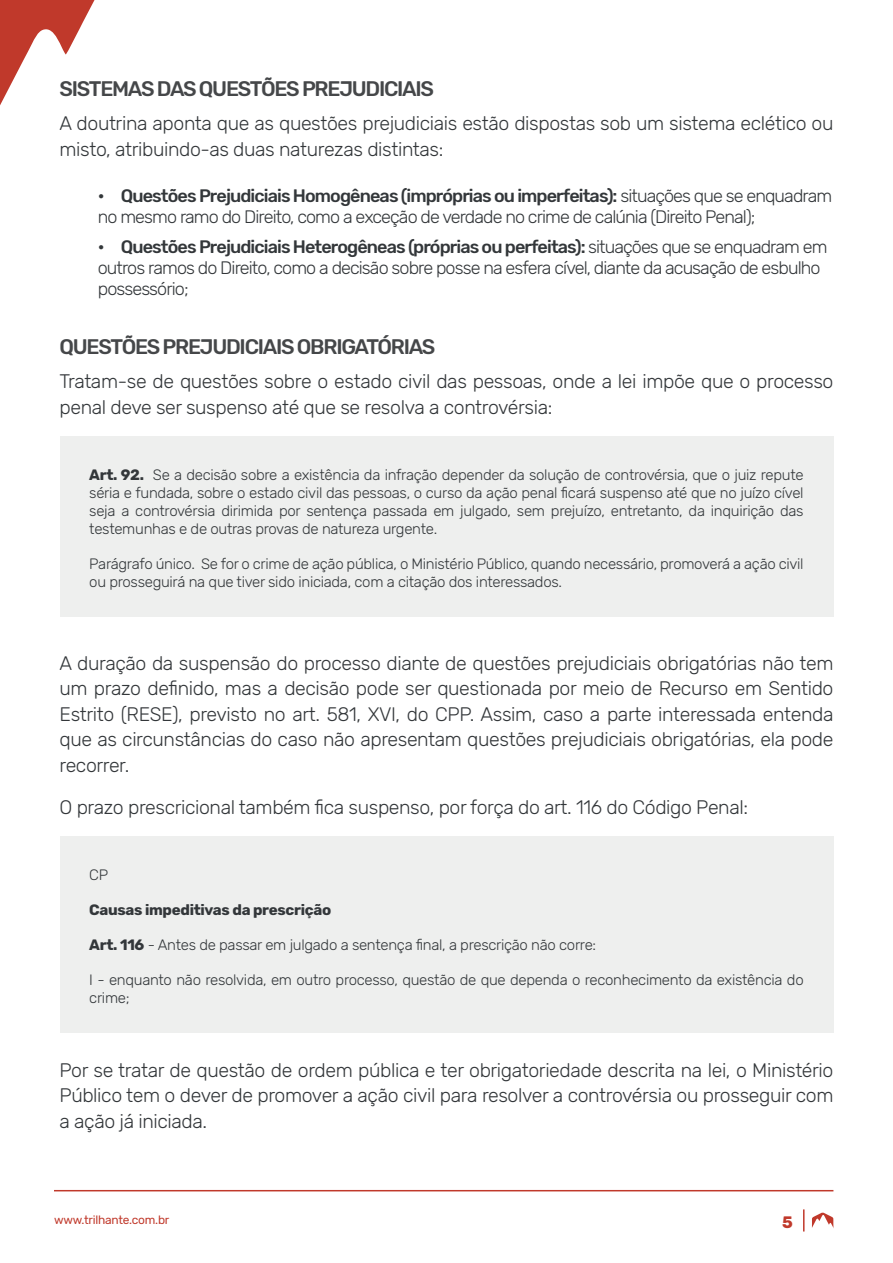
<style>
.page{position:relative;width:893px;height:1263px;background:#fff}
.page>*{position:absolute;margin:0;border:0;box-sizing:border-box;transform-origin:0 0}
.Título_4{font:500 21px "Rubik";letter-spacing:-.06em;color:#454749}
.Parágrafo_Texto{font:300 19.5px/25.5px "Rubik";letter-spacing:-.02em;color:#33373a}
.t1{font:300 18px/21px "Rubik";letter-spacing:-.05em;color:#33373a}
.t2{font:700 16.5px "Rubik";color:#c0392b}
.Citação_de_Lei_Artig{font:300 15px/18px "Rubik";letter-spacing:-.02em;color:#33373a}
.Citação_de_Lei_Artig-2{font:700 15px "Rubik";letter-spacing:-.02em;color:#33373a}
.t3{font:12px "Rubik";letter-spacing:-.02em;color:#c0392b}
.s1{font-weight:500}
.s2{font-weight:700}
</style>
<div class="page">
<svg style="left:0;top:0;width:95px;height:105px"></svg>
<svg style="left:803px;top:1209px;width:1px;height:22px"></svg>
<svg style="left:811px;top:1212px;width:23px;height:16px"></svg>
<hr style="left:54px;top:1190px;width:779px;height:1px;background:#c0392b">
<div style="left:60px;top:436px;width:773px;height:181px;background:#eeefee"></div>
<div style="left:60px;top:836px;width:773px;height:197px;background:#eeefee"></div>
<p class="Título_4" style="left:60px;top:77px;width:376px">SISTEMAS DAS QUESTÕES PREJUDICIAIS</p>
<p class="Parágrafo_Texto" style="left:60px;top:111px;width:775px">A doutrina aponta que as questões prejudiciais estão dispostas sob um sistema eclético ou misto, atribuindo-as duas naturezas distintas:</p>
<p class="t1" style="left:98px;top:186px;width:736px"><span class="s1">• Questões Prejudiciais Homogêneas (impróprias ou imperfeitas):</span> situações que se enquadram no mesmo ramo do Direito, como a exceção de verdade no crime de calúnia (Direito Penal);</p>
<p class="t1" style="left:98px;top:236px;width:731px"><span class="s1">• Questões Prejudiciais Heterogêneas (próprias ou perfeitas):</span> situações que se enquadram em outros ramos do Direito, como a decisão sobre posse na esfera cível, diante da acusação de esbulho possessório;</p>
<p class="Título_4" style="left:60px;top:335px;width:377px">QUESTÕES PREJUDICIAIS OBRIGATÓRIAS</p>
<p class="Parágrafo_Texto" style="left:60px;top:369px;width:775px">Tratam-se de questões sobre o estado civil das pessoas, onde a lei impõe que o processo penal deve ser suspenso até que se resolva a controvérsia:</p>
<p class="Citação_de_Lei_Artig" style="left:89px;top:466px;width:716px;text-align:justify"><span class="s2">Art. 92.</span> Se a decisão sobre a existência da infração depender da solução de controvérsia, que o juiz repute séria e fundada, sobre o estado civil das pessoas, o curso da ação penal ficará suspenso até que no juízo cível seja a controvérsia dirimida por sentença passada em julgado, sem prejuízo, entretanto, da inquirição das testemunhas e de outras provas de natureza urgente.</p>
<p class="Citação_de_Lei_Artig" style="left:89px;top:555px;width:716px">Parágrafo único. Se for o crime de ação pública, o Ministério Público, quando necessário, promoverá a ação civil ou prosseguirá na que tiver sido iniciada, com a citação dos interessados.</p>
<p class="Parágrafo_Texto" style="left:60px;top:651px;width:775px;text-align:justify">A duração da suspensão do processo diante de questões prejudiciais obrigatórias não tem um prazo definido, mas a decisão pode ser questionada por meio de Recurso em Sentido Estrito (RESE), previsto no art. 581, XVI, do CPP. Assim, caso a parte interessada entenda que as circunstâncias do caso não apresentam questões prejudiciais obrigatórias, ela pode recorrer.</p>
<p class="Parágrafo_Texto" style="left:60px;top:795px;width:690px">O prazo prescricional também fica suspenso, por força do art. 116 do Código Penal:</p>
<p class="Citação_de_Lei_Artig" style="left:89px;top:866px;width:20px">CP</p>
<p class="Citação_de_Lei_Artig-2" style="left:89px;top:901px;width:243px">Causas impeditivas da prescrição</p>
<p class="Citação_de_Lei_Artig" style="left:89px;top:936px;width:508px"><span class="s2">Art. 116</span> - Antes de passar em julgado a sentença final, a prescrição não corre:</p>
<p class="Citação_de_Lei_Artig" style="left:89px;top:971px;width:716px">I - enquanto não resolvida, em outro processo, questão de que dependa o reconhecimento da existência do crime;</p>
<p class="Parágrafo_Texto" style="left:60px;top:1058px;width:775px;text-align:justify">Por se tratar de questão de ordem pública e ter obrigatoriedade descrita na lei, o Ministério Público tem o dever de promover a ação civil para resolver a controvérsia ou prosseguir com a ação já iniciada.</p>
<p class="t3" style="left:54px;top:1213px;width:117px">www.trilhante.com.br</p>
<p class="t2" style="left:782px;top:1212px;width:12px">5</p>
</div>
